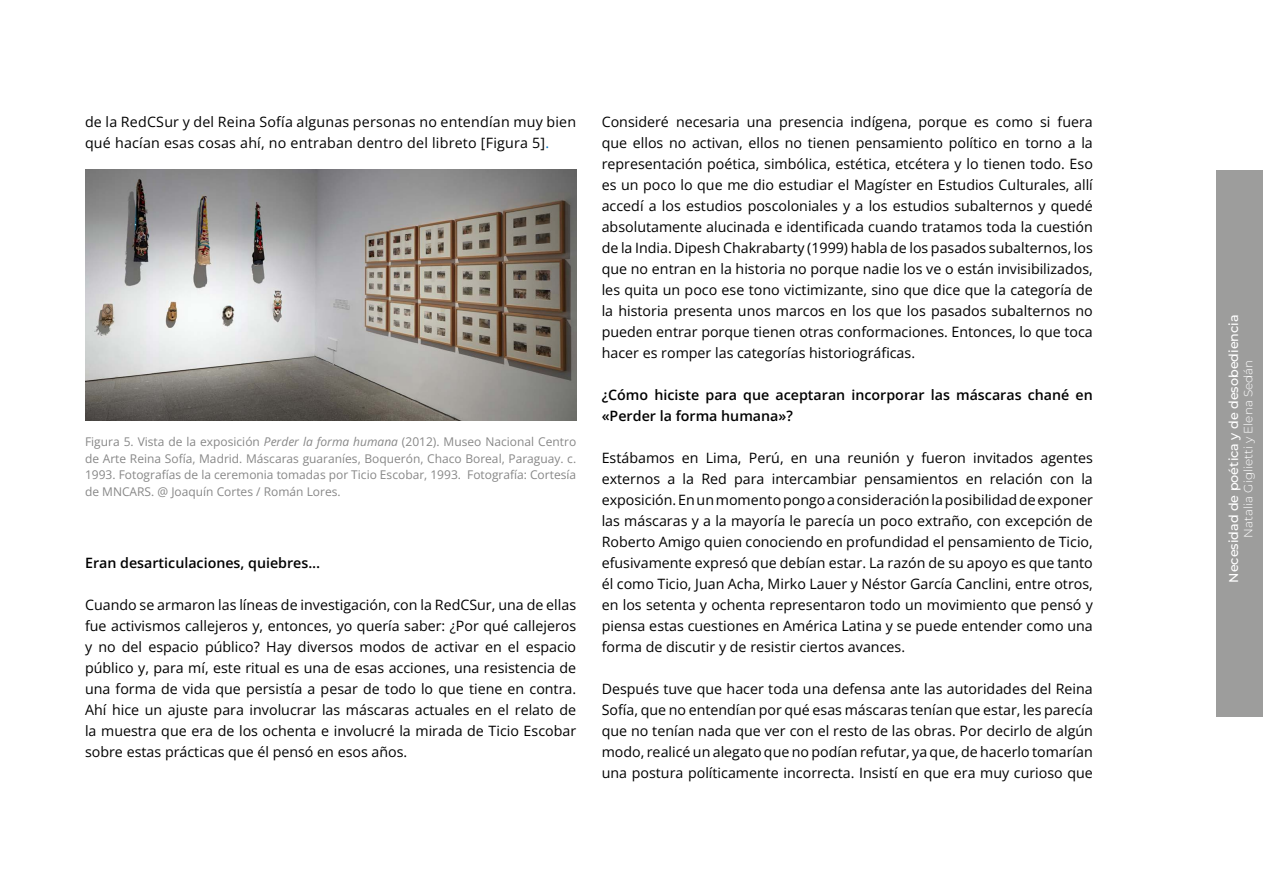
<style>
.page{position:relative;width:1263px;height:893px;background:#fff}
.page>*{position:absolute;margin:0;border:0;box-sizing:border-box;transform-origin:0 0}
.t1{font:14.25px/21px "Open Sans";color:#000;text-align:justify}
.t2{font:600 14.25px/21px "Open Sans";color:#000}
.t3{font:500 12.75px "Montserrat";color:#fff}
.t4{font:12px/16.5px "Open Sans";color:#878787;text-align:justify}
.t5{font:300 12px "Montserrat";color:#fff}
.s1{color:#0070c0}
.s2{font-style:italic}
</style>
<div class="page">
<div style="left:1216px;top:170px;width:47px;height:546px;background:#9d9d9c"></div>
<img style="left:85px;top:169px;width:491px;height:251px">
<p class="t1" style="left:85px;top:111px;width:493px">de la RedCSur y del Reina Sofía algunas personas no entendían muy bien qué hacían esas cosas ahí, no entraban dentro del libreto [Figura 5]<span class="s1">.</span></p>
<p class="t4" style="left:85px;top:433px;width:493px">Figura 5. Vista de la exposición <span class="s2">Perder la forma humana</span> (2012). Museo Nacional Centro de Arte Reina Sofía, Madrid. Máscaras guaraníes, Boquerón, Chaco Boreal, Paraguay. c.<br>1993. Fotografías de la ceremonia tomadas por Ticio Escobar, 1993. Fotografía: Cortesía de MNCARS. @ Joaquín Cortes / Román Lores.</p>
<p class="t2" style="left:85px;top:552px;width:237px">Eran desarticulaciones, quiebres…</p>
<p class="t1" style="left:85px;top:594px;width:493px">Cuando se armaron las líneas de investigación, con la RedCSur, una de ellas fue activismos callejeros y, entonces, yo quería saber: ¿Por qué callejeros y no del espacio público? Hay diversos modos de activar en el espacio público y, para mí, este ritual es una de esas acciones, una resistencia de una forma de vida que persistía a pesar de todo lo que tiene en contra.<br>Ahí hice un ajuste para involucrar las máscaras actuales en el relato de la muestra que era de los ochenta e involucré la mirada de Ticio Escobar sobre estas prácticas que él pensó en esos años.</p>
<p class="t1" style="left:602px;top:111px;width:493px">Consideré necesaria una presencia indígena, porque es como si fuera que ellos no activan, ellos no tienen pensamiento político en torno a la representación poética, simbólica, estética, etcétera y lo tienen todo. Eso es un poco lo que me dio estudiar el Magíster en Estudios Culturales, allí accedí a los estudios poscoloniales y a los estudios subalternos y quedé absolutamente alucinada e identificada cuando tratamos toda la cuestión de la India. Dipesh Chakrabarty (1999) habla de los pasados subalternos, los que no entran en la historia no porque nadie los ve o están invisibilizados, les quita un poco ese tono victimizante, sino que dice que la categoría de la historia presenta unos marcos en los que los pasados subalternos no pueden entrar porque tienen otras conformaciones. Entonces, lo que toca hacer es romper las categorías historiográficas.</p>
<p class="t2" style="left:602px;top:384px;width:493px">¿Cómo hiciste para que aceptaran incorporar las máscaras chané en «Perder la forma humana»?</p>
<p class="t1" style="left:602px;top:447px;width:493px">Estábamos en Lima, Perú, en una reunión y fueron invitados agentes externos a la Red para intercambiar pensamientos en relación con la exposición. En un momento pongo a consideración la posibilidad de exponer las máscaras y a la mayoría le parecía un poco extraño, con excepción de Roberto Amigo quien conociendo en profundidad el pensamiento de Ticio, efusivamente expresó que debían estar. La razón de su apoyo es que tanto él como Ticio, Juan Acha, Mirko Lauer y Néstor García Canclini, entre otros, en los setenta y ochenta representaron todo un movimiento que pensó y piensa estas cuestiones en América Latina y se puede entender como una forma de discutir y de resistir ciertos avances.</p>
<p class="t1" style="left:602px;top:678px;width:493px">Después tuve que hacer toda una defensa ante las autoridades del Reina Sofía, que no entendían por qué esas máscaras tenían que estar, les parecía que no tenían nada que ver con el resto de las obras. Por decirlo de algún modo, realicé un alegato que no podían refutar, ya que, de hacerlo tomarían una postura políticamente incorrecta. Insistí en que era muy curioso que</p>
<p class="t3" style="left:1225px;top:583px;width:270px;rotate:-90deg">Necesidad de poética y de desobediencia</p>
<p class="t5" style="left:1240px;top:538px;width:180px;rotate:-90deg">Natalia Giglietti y Elena Sedán</p>
</div>
